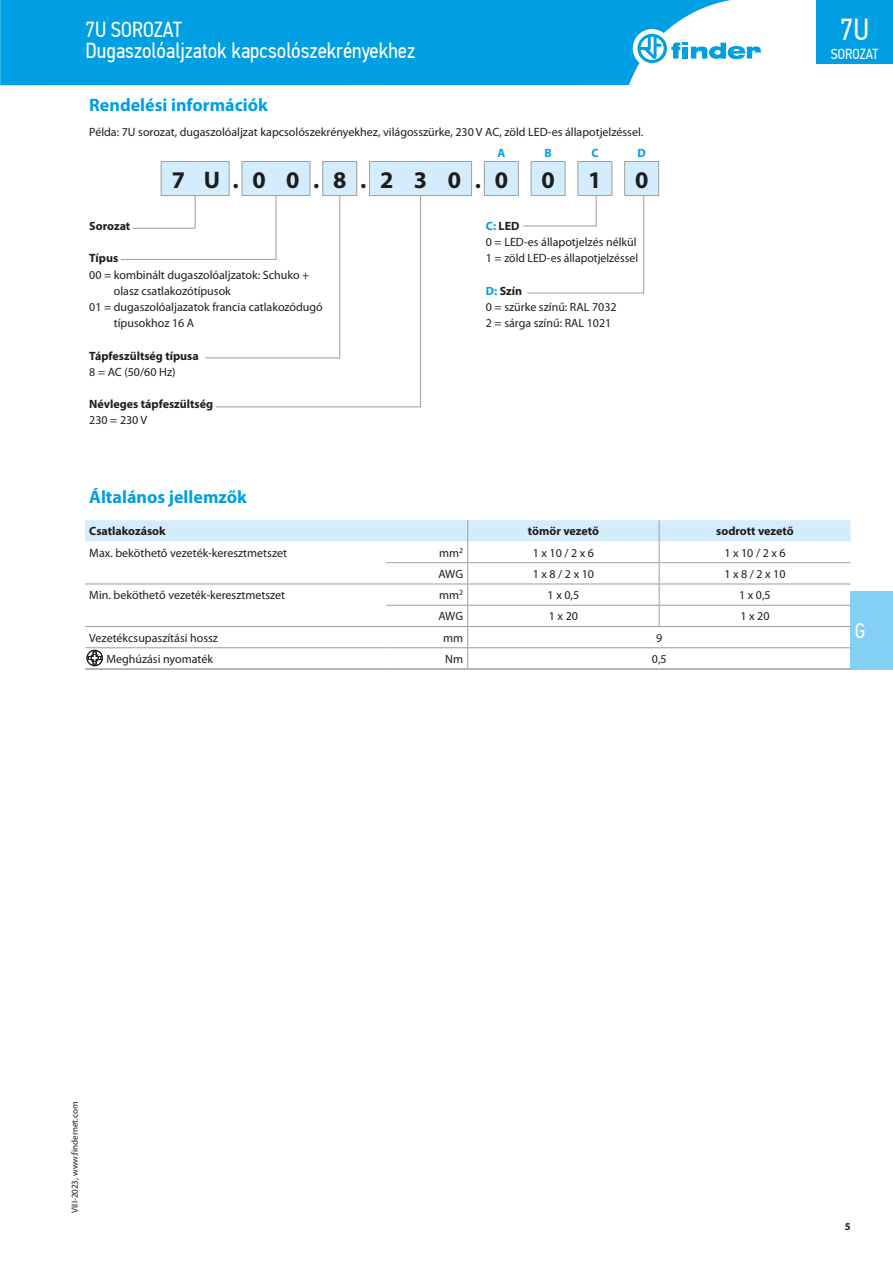
<style>
.page{position:relative;width:893px;height:1263px;background:#fff}
.page>*{position:absolute;margin:0;border:0;box-sizing:border-box;transform-origin:0 0}
.t1{font:30.3px "PF Din Text Cond Pro";color:#fff}
.t2{font:700 24px "Myriad Pro";color:#1d1d1b}
.t3{font:21.75px/21px "PF Din Text Cond Pro";color:#fff}
.t4{font:21px "PF Din Text Cond Pro";color:#fff}
.t5{font:700 18px "Myriad Pro";color:#009fe3}
.t6{font:14.55px "PF Din Text Cond Pro";color:#fff}
.t7{font:12px/16.2px "Myriad Pro";color:#1d1d1b}
.t8{font:700 12px "Myriad Pro";color:#1d1d1b}
.t9{font:700 12px "Myriad Pro";color:#009fe3}
.t10{font:700 10.5px "Myriad Pro";color:#1d1d1b}
.t11{font:9px "Myriad Pro";color:#1d1d1b}
.s1{font-weight:700;color:#009fe3}
.s2{font-weight:700}
</style>
<div class="page">
<div style="left:850px;top:591px;width:43px;height:79px;background:#84d0f5"></div>
<div style="left:0;top:0;width:731px;height:85px;background:#009fe3"></div>
<div style="left:633px;top:29px;width:38px;height:39px;background:#fff;border-radius:50%"></div>
<svg style="left:637px;top:34px;width:124px;height:29px"></svg>
<div style="left:816px;top:0;width:77px;height:64px;background:#009fe3"></div>
<hr style="left:85px;top:668px;width:301px;height:2px;background:#9d9d9d">
<hr style="left:386px;top:668px;width:82px;height:2px;background:#9d9d9d">
<hr style="left:468px;top:668px;width:191px;height:2px;background:#9d9d9d">
<hr style="left:659px;top:668px;width:191px;height:2px;background:#9d9d9d">
<svg style="left:85px;top:520px;width:765px;height:148px"></svg>
<svg style="left:120px;top:161px;width:539px;height:247px"></svg>
<h3 class="t3" style="left:85px;top:19px;width:331px">7U SOROZAT<br>Dugaszolóaljzatok kapcsolószekrényekhez</h3>
<h3 class="t5" style="left:89px;top:93px;width:180px">Rendelési információk</h3>
<p class="t7" style="left:89px;top:124px;width:555px">Példa: 7U sorozat, dugaszolóaljzat kapcsolószekrényekhez, világosszürke, 230 V AC, zöld LED-es állapotjelzéssel.</p>
<p class="t9" style="left:497px;top:145px;width:9px">A</p>
<p class="t9" style="left:544px;top:145px;width:9px">B</p>
<p class="t9" style="left:591px;top:145px;width:9px">C</p>
<p class="t9" style="left:637px;top:145px;width:10px">D</p>
<h2 class="t2" style="left:172px;top:164px;width:338px">7 U.0 0.8.2 3 0.0</h2>
<h2 class="t2" style="left:541px;top:164px;width:15px">0</h2>
<h2 class="t2" style="left:588px;top:164px;width:15px">1</h2>
<h2 class="t2" style="left:635px;top:164px;width:15px">0</h2>
<p class="t8" style="left:89px;top:218px;width:43px">Sorozat</p>
<p class="t8" style="left:89px;top:251px;width:30px">Típus</p>
<p class="t7" style="left:89px;top:266px;width:222px">00 = kombinált dugaszolóaljzatok: Schuko +</p>
<p class="t7" style="left:114px;top:283px;width:119px">olasz csatlakozótípusok</p>
<p class="t7" style="left:89px;top:299px;width:235px">01 = dugaszolóaljazatok francia catlakozódugó</p>
<p class="t7" style="left:114px;top:315px;width:82px">típusokhoz 16 A</p>
<p class="t8" style="left:89px;top:348px;width:111px">Tápfeszültség típusa</p>
<p class="t7" style="left:89px;top:364px;width:88px">8 = AC (50/60 Hz)</p>
<p class="t8" style="left:89px;top:396px;width:125px">Névleges tápfeszültség</p>
<p class="t7" style="left:89px;top:412px;width:59px">230 = 230 V</p>
<p class="t7" style="left:486px;top:218px;width:154px"><span class="s1">C:</span> <span class="s2">LED<br></span>0 = LED-es állapotjelzés nélkül<br>1 = zöld LED-es állapotjelzéssel</p>
<p class="t7" style="left:486px;top:283px;width:132px"><span class="s1">D:</span> <span class="s2">Szín<br></span>0 = szürke színű: RAL 7032<br>2 = sárga színű: RAL 1021</p>
<h3 class="t5" style="left:89px;top:485px;width:159px">Általános jellemzők</h3>
<p class="t8" style="left:89px;top:523px;width:78px">Csatlakozások</p>
<p class="t8" style="left:528px;top:523px;width:73px">tömör vezető</p>
<p class="t8" style="left:716px;top:523px;width:79px">sodrott vezető</p>
<p class="t7" style="left:89px;top:544px;width:199px">Max. beköthető vezeték-keresztmetszet</p>
<p class="t7" style="left:439px;top:544px;width:26px">mm<sup>2</sup></p>
<p class="t7" style="left:533px;top:544px;width:63px">1x10 / 2 x 6</p>
<p class="t7" style="left:724px;top:544px;width:63px">1 x 10 / 2 x 6</p>
<p class="t7" style="left:438px;top:565px;width:26px">AWG</p>
<p class="t7" style="left:533px;top:565px;width:63px">1 x 8 / 2 x 10</p>
<p class="t7" style="left:724px;top:565px;width:63px">1 x 8 / 2 x 10</p>
<p class="t7" style="left:89px;top:587px;width:197px">Min. beköthető vezeték-keresztmetszet</p>
<p class="t7" style="left:439px;top:587px;width:25px">mm<sup>2</sup></p>
<p class="t7" style="left:548px;top:587px;width:33px">1 x 0,5</p>
<p class="t7" style="left:739px;top:587px;width:33px">1 x 0,5</p>
<p class="t7" style="left:438px;top:608px;width:26px">AWG</p>
<p class="t7" style="left:549px;top:608px;width:31px">1 x 20</p>
<p class="t7" style="left:740px;top:608px;width:31px">1 x 20</p>
<p class="t7" style="left:89px;top:629px;width:130px">Vezetékcsupaszítási hossz</p>
<p class="t7" style="left:443px;top:629px;width:22px">mm</p>
<p class="t7" style="left:656px;top:629px;width:8px">9</p>
<p class="t7" style="left:106px;top:651px;width:108px">Meghúzási nyomaték</p>
<p class="t7" style="left:445px;top:651px;width:20px">Nm</p>
<p class="t7" style="left:652px;top:651px;width:16px">0,5</p>
<h1 class="t1" style="left:840px;top:11px;width:31px">7U</h1>
<p class="t6" style="left:831px;top:46px;width:49px">SOROZAT</p>
<h3 class="t4" style="left:855px;top:619px;width:12px">G</h3>
<p class="t11" style="left:69px;top:1213px;width:113px;rotate:-90deg">VIII-2023, www.findernet.com</p>
<p class="t10" style="left:845px;top:1219px;width:7px">5</p>
</div>
